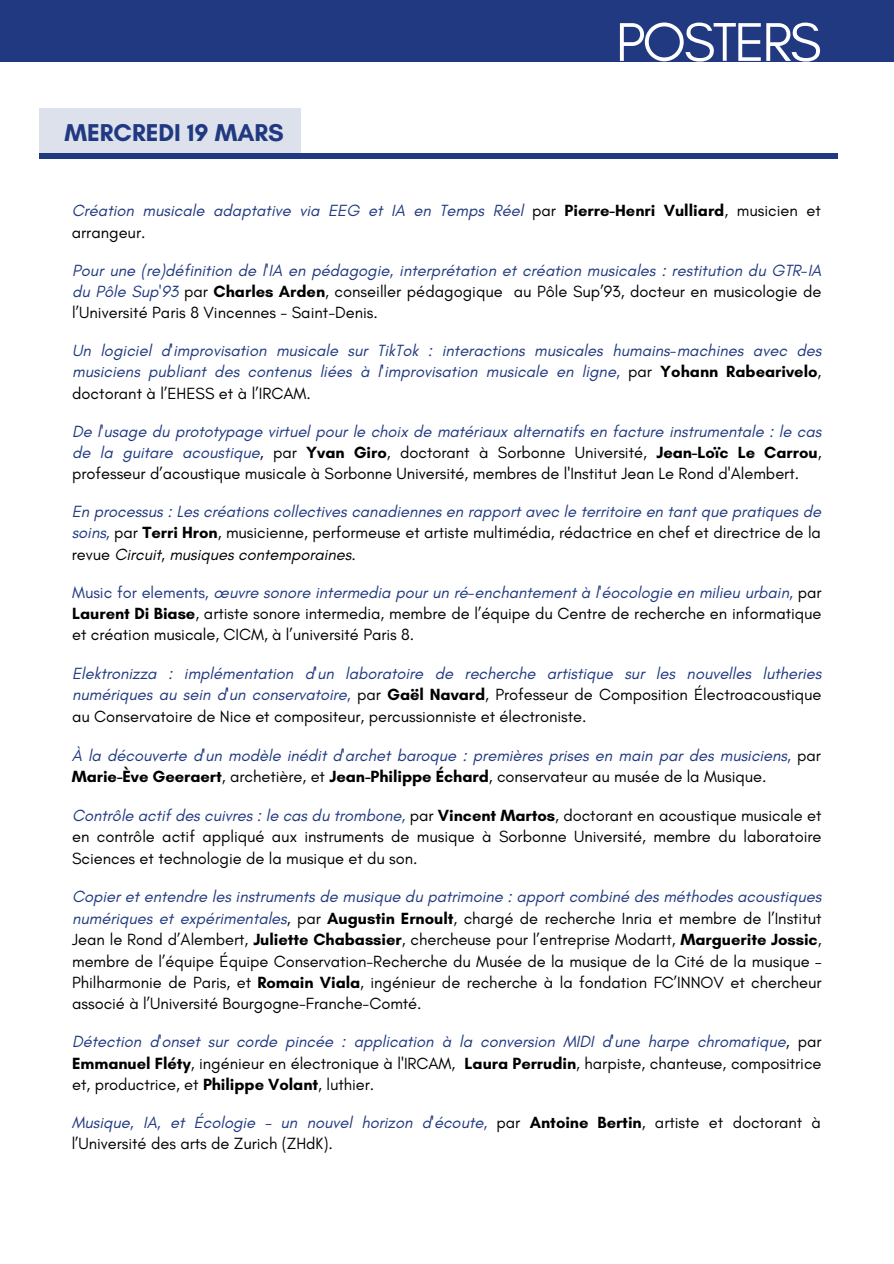
<style>
.page{position:relative;width:894px;height:1264px;background:#fff}
.page>*{position:absolute;margin:0;border:0;box-sizing:border-box;transform-origin:0 0}
.t1{font:55.5px "Glacial Indifference";letter-spacing:-.05em;color:#fff}
.t2{font:700 24.75px "Glacial Indifference";color:#203980}
.t3{font:16.5px/21.3px "Glacial Indifference";letter-spacing:-.005em;color:#000;text-align:justify}
.t4{font:italic 16.5px/21.3px "Glacial Indifference";letter-spacing:-.005em;color:#203980;text-align:justify}
.s1{font-style:normal;color:#000}
.s2{font-weight:700;font-style:normal;color:#000}
.s3{font-style:italic;color:#203980}
.s4{font-style:italic}
.s5{font-weight:700}
.s6{color:#000}
.s7{color:#203980}
</style>
<div class="page">
<div style="left:0;top:0;width:893px;height:62px;background:#203980"></div>
<div style="left:39px;top:153px;width:798px;height:6px;background:#203980"></div>
<div style="left:39px;top:109px;width:261px;height:44px;background:#dde1ec"></div>
<h2 class="t2" style="left:64px;top:118px;width:221px">MERCREDI 19 MARS</h2>
<h1 class="t1" style="left:615px;top:8px;width:207px">POSTERS</h1>
<p class="t4" style="left:72px;top:200px;width:750px">Création musicale adaptative via EEG et IA en Temps Réel <span class="s1">par</span> <span class="s2">Pierre-Henri Vulliard</span><span class="s1">, musicien et arrangeur.</span></p>
<p class="t4" style="left:72px;top:259px;width:750px">Pour une (re)définition de l'IA en pédagogie, interprétation et création musicales : restitution du GTR-IA du Pôle Sup'93 <span class="s1">par</span> <span class="s2">Charles Arden</span><span class="s1">, conseiller pédagogique au Pôle Sup’93, docteur en musicologie de l’Université Paris 8 Vincennes - Saint-Denis.</span></p>
<p class="t4" style="left:72px;top:339px;width:750px">Un logiciel d'improvisation musicale sur TikTok : interactions musicales humains-machines avec des musiciens publiant des contenus liées à l'improvisation musicale en ligne, <span class="s1">par</span> <span class="s2">Yohann Rabearivelo</span><span class="s1">, doctorant à l’EHESS et à l’IRCAM.</span></p>
<p class="t3" style="left:72px;top:420px;width:750px"><span class="s3">De l'usage du prototypage virtuel pour le choix de matériaux alternatifs en facture instrumentale : le cas de la guitare acoustique</span><span class="s4">,</span> par <span class="s5">Yvan Giro</span>, doctorant à Sorbonne Université, <span class="s5">Jean-Loïc Le Carrou</span>, professeur d’acoustique musicale à Sorbonne Université, membres de l'Institut Jean Le Rond d'Alembert.</p>
<p class="t4" style="left:72px;top:500px;width:750px">En processus : Les créations collectives canadiennes en rapport avec le territoire en tant que pratiques de soins, <span class="s1">par</span> <span class="s2">Terri Hron</span><span class="s1">, musicienne, performeuse et artiste multimédia, rédactrice en chef et directrice de la revue</span> <span class="s6">Circuit, musiques contemporaines</span><span class="s1">.</span></p>
<p class="t3" style="left:72px;top:581px;width:750px"><span class="s7">Music for elements</span><span class="s3">, œuvre sonore intermedia pour un ré-enchantement à l'éocologie en milieu urbain,</span> par <span class="s5">Laurent Di Biase</span>, artiste sonore intermedia, membre de l’équipe du Centre de recherche en informatique et création musicale, CICM, à l’université Paris 8.</p>
<p class="t4" style="left:72px;top:662px;width:750px">Elektronizza : implémentation d'un laboratoire de recherche artistique sur les nouvelles lutheries numériques au sein d'un conservatoire, <span class="s1">par</span> <span class="s2">Gaël Navard</span><span class="s1">, Professeur de Composition Électroacoustique au Conservatoire de Nice et compositeur, percussionniste et électroniste.</span></p>
<p class="t4" style="left:72px;top:744px;width:750px">À la découverte d'un modèle inédit d'archet baroque : premières prises en main par des musiciens, <span class="s1">par<br></span><span class="s2">Marie-Ève Geeraert</span><span class="s1">, archetière, et</span> <span class="s2">Jean-Philippe Échard</span><span class="s1">, conservateur au musée de la Musique.</span></p>
<p class="t3" style="left:72px;top:804px;width:750px"><span class="s3">Contrôle actif des cuivres : le cas du trombone,</span> par <span class="s5">Vincent Martos</span>, doctorant en acoustique musicale et en contrôle actif appliqué aux instruments de musique à Sorbonne Université, membre du laboratoire Sciences et technologie de la musique et du son.</p>
<p class="t3" style="left:72px;top:886px;width:750px"><span class="s3">Copier et entendre les instruments de musique du patrimoine : apport combiné des méthodes acoustiques numériques et expérimentales</span><span class="s4">,</span> par <span class="s5">Augustin Ernoult</span>, chargé de recherche Inria et membre de l’Institut Jean le Rond d’Alembert, <span class="s5">Juliette Chabassier</span>, chercheuse pour l’entreprise Modartt, <span class="s5">Marguerite Jossic</span>, membre de l’équipe Équipe Conservation-Recherche du Musée de la musique de la Cité de la musique – Philharmonie de Paris, et <span class="s5">Romain Viala</span>, ingénieur de recherche à la fondation FC’INNOV et chercheur associé à l’Université Bourgogne-Franche-Comté.</p>
<p class="t3" style="left:72px;top:1030px;width:750px"><span class="s3">Détection d'onset sur corde pincée : application à la conversion MIDI d'une harpe chromatique</span><span class="s4">,</span> par <span class="s5">Emmanuel Fléty</span>, ingénieur en électronique à l'IRCAM, <span class="s5">Laura Perrudin</span>, harpiste, chanteuse, compositrice et, productrice, et <span class="s5">Philippe Volant</span>, luthier.</p>
<p class="t3" style="left:72px;top:1111px;width:750px"><span class="s3">Musique, IA, et Écologie – un nouvel horizon d'écoute,</span> par <span class="s5">Antoine Bertin</span>, artiste et doctorant à l’Université des arts de Zurich (ZHdK).</p>
</div>
